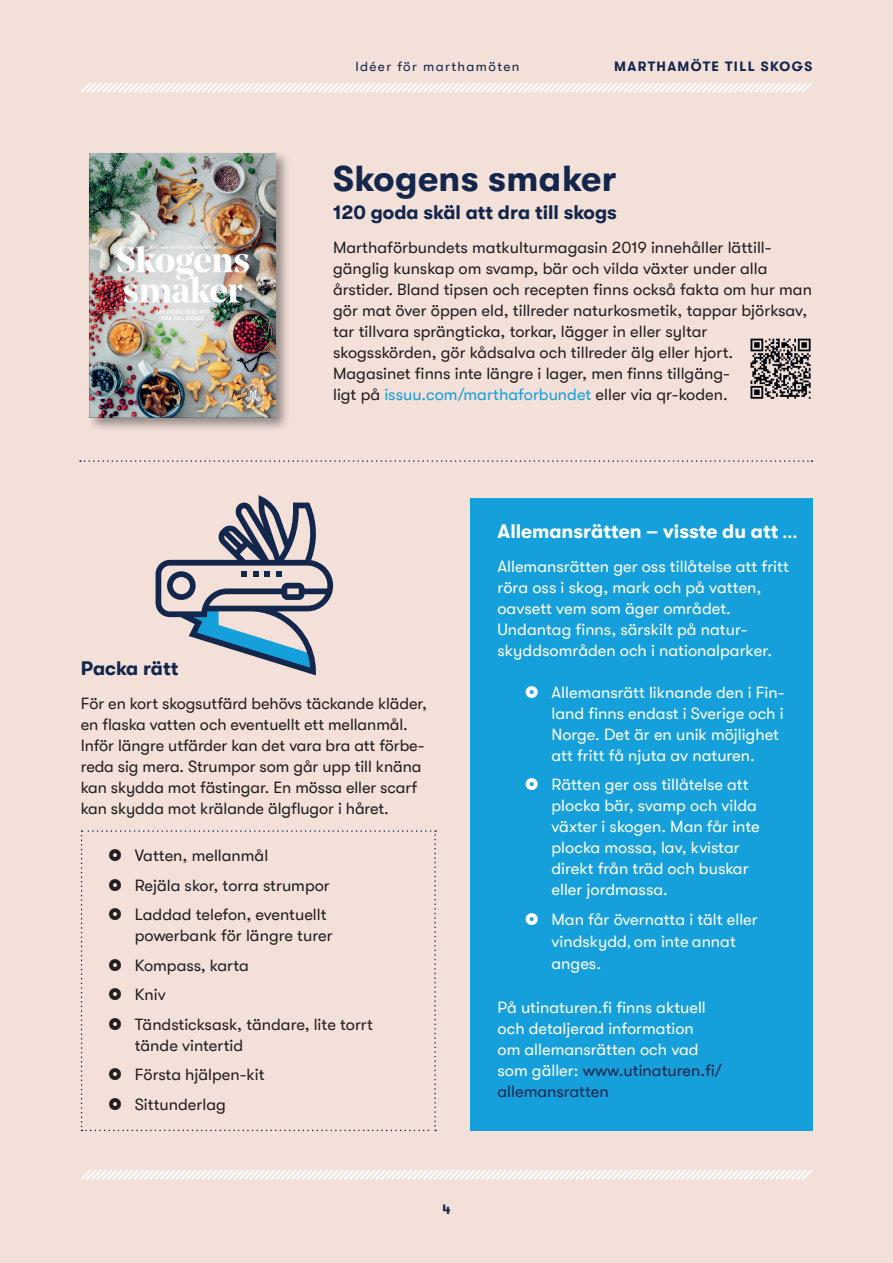
<style>
.page{position:relative;width:893px;height:1263px;background:#f3e1d9}
.page>*{position:absolute;margin:0;border:0;box-sizing:border-box;transform-origin:0 0}
.t1{font:700 36px "GT Walsheim";letter-spacing:.01em;color:#13264c}
.t2{font:700 19.5px "GT Walsheim";color:#13264c}
.t3{font:700 19.5px "GT Walsheim";color:#fff}
.t4{font:16.5px/21px "GT Walsheim";color:#231f20}
.t5{font:16.5px/21px "GT Walsheim";color:#fff}
.t6{font:700 13.5px "GT Walsheim";letter-spacing:.1em;color:#13264c}
.t7{font:13.5px "GT Walsheim";letter-spacing:.1em;color:#13264c}
.s1{color:#16a0db}
.s2{font-family:"Minion Pro"}
.s3{font-family:"Adobe Thai";font-weight:700;font-size:18px}
.s4{color:#13264c}
</style>
<div class="page">
<svg style="left:81px;top:82px;width:731px;height:11px"></svg>
<svg style="left:81px;top:1169px;width:731px;height:11px"></svg>
<div style="left:470px;top:498px;width:342px;height:633px;background:#16a0db"></div>
<div style="left:87px;top:150px;width:203px;height:283px;background:#231f20;opacity:.46"></div>
<img style="left:90px;top:153px;width:185px;height:264px">
<svg style="left:80px;top:460px;width:732px;height:2px"></svg>
<svg style="left:156px;top:495px;width:177px;height:180px"></svg>
<img style="left:750px;top:338px;width:61px;height:61px">
<svg style="left:81px;top:830px;width:355px;height:301px"></svg>
<p class="t7" style="left:355px;top:59px;width:165px">Idéer för marthamöten</p>
<p class="t6" style="left:614px;top:59px;width:199px">MARTHAMÖTE TILL SKOGS</p>
<h1 class="t1" style="left:333px;top:159px;width:285px">Skogens smaker</h1>
<p class="t2" style="left:333px;top:201px;width:285px">120 goda skäl att dra till skogs</p>
<p class="t4" style="left:333px;top:237px;width:480px">Marthaförbundets matkulturmagasin 2019 innehåller lättill&shy;gänglig kunskap om svamp, bär och vilda växter under alla årstider. Bland tipsen och recepten finns också fakta om hur man gör mat över öppen eld, tillreder naturkosmetik, tappar björksav, tar tillvara sprängticka, torkar, lägger in eller syltar skogsskörden, gör kådsalva och tillreder älg eller hjort.<br>Magasinet finns inte längre i lager, men finns tillgäng-<br>ligt på <span class="s1">issuu.com/marthaforbundet</span> eller via qr-koden.</p>
<p class="t2" style="left:81px;top:657px;width:99px">Packa rätt</p>
<p class="t4" style="left:81px;top:693px;width:348px">För en kort skogsutfärd behövs täckande kläder, en flaska vatten och eventuellt ett mellanmål.<br>Inför längre utfärder kan det vara bra att förbe&shy;reda sig mera. Strumpor som går upp till knäna kan skydda mot fästingar. En mössa eller scarf kan skydda mot krälande älgflugor i håret.</p>
<p class="t4" style="left:135px;top:841px;width:197px;line-height:29.5px">Vatten, mellanmål<br>Rejäla skor, torra strumpor<br>Laddad telefon, eventuellt</p>
<p class="t4" style="left:135px;top:921px;width:240px;line-height:29.5px">powerbank för längre turer<br>Kompass, karta<br>Kniv<br>Tändsticksask, tändare, lite torrt</p>
<p class="t4" style="left:135px;top:1030px;width:131px;line-height:29.5px">tände vintertid<br>Första hjälpen-kit<br>Sittunderlag</p>
<p class="t6" style="left:442px;top:1201px;width:10px">4</p>
<p class="t3" style="left:497px;top:520px;width:301px">Allemansrätten – visste du att <span class="s2">...</span></p>
<p class="t5" style="left:497px;top:556px;width:293px">Allemansrätten ger oss tillåtelse att fritt röra oss i skog, mark och på vatten, oavsett vem som äger området.<br>Undantag finns, särskilt på natur&shy;skyddsområden och i nationalparker.</p>
<p class="t5" style="left:551px;top:682px;width:235px">Allemansrätt liknande den i Fin&shy;land finns endast i Sverige och i<br>Norge. Det är en unik möjlighet att fritt få njuta av naturen.</p>
<p class="t5" style="left:551px;top:774px;width:210px">Rätten ger oss tillåtelse att plocka bär, svamp och vilda växter i skogen. Man får inte plocka mossa, lav, kvistar direkt från träd och buskar eller jordmassa.</p>
<p class="t5" style="left:551px;top:908px;width:208px;line-height:21.9px">Man får övernatta i tält eller vindskydd<span class="s3">,</span> om inte annat anges.</p>
<p class="t5" style="left:497px;top:997px;width:226px">På utinaturen.fi finns aktuell och detaljerad information<br>om allemansrätten och vad som gäller: <span class="s4">www.utinaturen.fi/ allemansratten</span></p>
</div>
